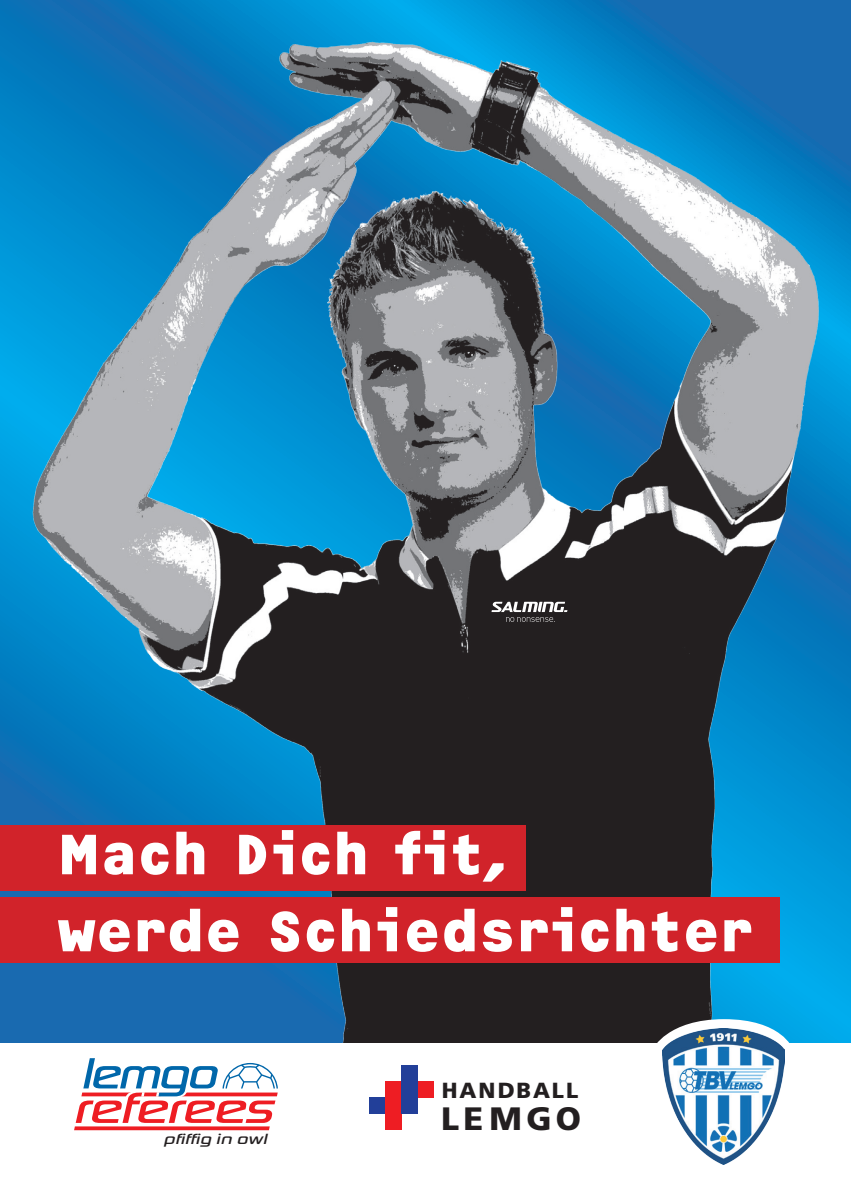
<style>
.page{position:relative;width:851px;height:1202px;background:#fff}
.page>*{position:absolute;margin:0;border:0;box-sizing:border-box;transform-origin:0 0}
.t1{font:59px "OCRFOT Bold";color:#fff}
.t2{font:italic 500 44.6px "Digital Sans EF";letter-spacing:-.02em;color:#ee1d23;scale:1.45 1}
.t3{font:italic 500 44.6px "Digital Sans EF";letter-spacing:-.045em;color:#0067aa;scale:1.35 1}
.t4{font:900 32.4px "Frutiger";color:#231f20}
.t5{font:900 21.8px "Frutiger";color:#231f20}
.t6{font:italic 500 15.2px "Digital Sans EF";letter-spacing:.01em;color:#231f20;scale:1.45 1}
</style>
<div class="page">
<img style="left:0;top:0;width:850px;height:1043px">
<svg style="left:491px;top:602px;width:76px;height:20px"></svg>
<div style="left:0;top:897px;width:779px;height:66px;background:#d1232a"></div>
<div style="left:0;top:825px;width:525px;height:66px;background:#d1232a"></div>
<div style="left:369px;top:1097px;width:48px;height:17px;background:#223f99"></div>
<div style="left:385px;top:1081px;width:48px;height:16px;background:#ee1d23"></div>
<div style="left:385px;top:1081px;width:16px;height:49px;background:#ee1d23"></div>
<div style="left:401px;top:1065px;width:16px;height:49px;background:#223f99"></div>
<svg style="left:74px;top:1062px;width:204px;height:68px"></svg>
<svg style="left:653px;top:1019px;width:139px;height:30px"></svg>
<img style="left:662px;top:1028px;width:121px;height:136px">
<p class="t1" style="left:58px;top:816px;width:451px">Mach Dich fit,</p>
<p class="t1" style="left:58px;top:893px;width:697px">werde Schiedsrichter</p>
<p class="t3" style="left:82px;top:1047px;width:103px">lemgo</p>
<p class="t2" style="left:74px;top:1081px;width:140px">referees</p>
<p class="t6" style="left:164px;top:1129px;width:73px">pfiffig in owl</p>
<p class="t5" style="left:442px;top:1077px;width:138px">HANDBALL</p>
<p class="t4" style="left:441px;top:1099px;width:141px">LEMGO</p>
</div>
